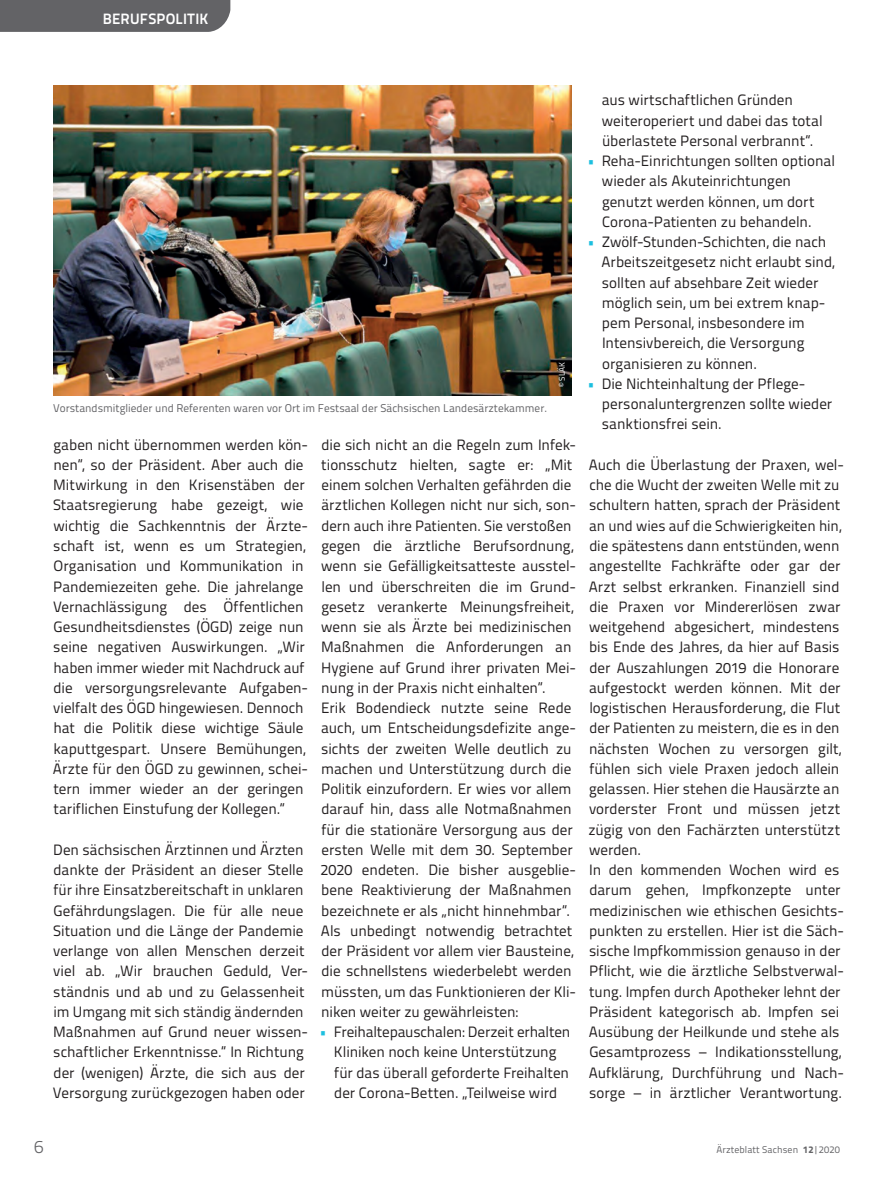
<style>
.page{position:relative;width:893px;height:1191px;background:#fff}
.page>*{position:absolute;margin:0;border:0;box-sizing:border-box;transform-origin:0 0}
.t1{font:300 18px "Titillium Text";color:#636366}
.t2{font:15px/20.2px "Titillium Text";color:#231f20}
.t3{font:700 15px "Titillium Text";letter-spacing:.01em;color:#fff}
.t4{font:11.25px "Titillium Text";color:#636366}
.t5{font:9.75px "Titillium Text";letter-spacing:.01em;color:#636366}
.t6{font:8.25px "Titillium Text";color:#fff}
.s1{color:#1cbfdf}
.s2{font-weight:800}
</style>
<div class="page">
<div style="left:0;top:0;width:230px;height:32px;background:#636366"></div>
<img style="left:53px;top:85px;width:519px;height:310px">
<p class="t3" style="left:103px;top:7px;width:107px">BERUFSPOLITIK</p>
<p class="t4" style="left:53px;top:400px;width:494px">Vorstandsmitglieder und Referenten waren vor Ort im Festsaal der Sächsischen Landesärztekammer.</p>
<p class="t6" style="left:556px;top:387px;width:26px;rotate:-90deg">© SLÄK</p>
<p class="t2" style="left:53px;top:433px;width:257px">gaben nicht übernommen werden kön&shy;nen“, so der Präsident. Aber auch die Mitwirkung in den Krisenstäben der Staatsregierung habe gezeigt, wie wichtig die Sachkenntnis der Ärzte&shy;schaft ist, wenn es um Strategien, Organisation und Kommunikation in Pandemiezeiten gehe. Die jahrelange Vernachlässigung des Öffentlichen Gesundheitsdienstes (ÖGD) zeige nun seine negativen Auswirkungen. „Wir haben immer wieder mit Nachdruck auf die versorgungsrelevante Aufgaben&shy;vielfalt des ÖGD hingewiesen. Dennoch hat die Politik diese wichtige Säule kaputtgespart. Unsere Bemühungen, Ärzte für den ÖGD zu gewinnen, schei&shy;tern immer wieder an der geringen tariflichen Einstufung der Kollegen.“</p>
<p class="t2" style="left:53px;top:838px;width:257px">Den sächsischen Ärztinnen und Ärzten dankte der Präsident an dieser Stelle für ihre Einsatzbereitschaft in unklaren Gefährdungslagen. Die für alle neue Situation und die Länge der Pandemie verlange von allen Menschen derzeit viel ab. „Wir brauchen Geduld, Ver&shy;ständnis und ab und zu Gelassenheit im Umgang mit sich ständig ändernden Maßnahmen auf Grund neuer wissen&shy;schaftlicher Erkenntnisse.“ In Richtung der (wenigen) Ärzte, die sich aus der Versorgung zurückgezogen haben oder</p>
<p class="t2" style="left:320px;top:433px;width:257px">die sich nicht an die Regeln zum Infek&shy;tionsschutz hielten, sagte er: „Mit einem solchen Verhalten gefährden die ärztlichen Kollegen nicht nur sich, son&shy;dern auch ihre Patienten. Sie verstoßen gegen die ärztliche Berufsordnung, wenn sie Gefälligkeitsatteste ausstel&shy;len und überschreiten die im Grund&shy;gesetz verankerte Meinungsfreiheit, wenn sie als Ärzte bei medizinischen Maßnahmen die Anforderungen an Hygiene auf Grund ihrer privaten Mei&shy;nung in der Praxis nicht einhalten“.<br>Erik Bodendieck nutzte seine Rede auch, um Entscheidungsdefizite ange&shy;sichts der zweiten Welle deutlich zu machen und Unterstützung durch die Politik einzufordern. Er wies vor allem darauf hin, dass alle Notmaßnahmen für die stationäre Versorgung aus der ersten Welle mit dem 30. September 2020 endeten. Die bisher ausgeblie&shy;bene Reaktivierung der Maßnahmen bezeichnete er als „nicht hinnehmbar“.<br>Als unbedingt notwendig betrachtet der Präsident vor allem vier Bausteine, die schnellstens wiederbelebt werden müssten, um das Funktionieren der Kli&shy;niken weiter zu gewährleisten:</p>
<p class="t2" style="left:334px;top:1021px;width:238px;text-indent:-15px"><span class="s1">•</span> Freihaltepauschalen: Derzeit erhalten Kliniken noch keine Unterstützung für das überall geforderte Freihalten der Corona-Betten. „Teilweise wird</p>
<p class="t2" style="left:602px;top:89px;width:222px">aus wirtschaftlichen Gründen weiteroperiert und dabei das total überlastete Personal verbrannt“.</p>
<p class="t2" style="left:602px;top:150px;width:235px;text-indent:-15px"><span class="s1">•</span> Reha-Einrichtungen sollten optional wieder als Akuteinrichtungen genutzt werden können, um dort Corona-Patienten zu behandeln.</p>
<p class="t2" style="left:601px;top:231px;width:235px;text-indent:-14px"><span class="s1">•</span> Zwölf-Stunden-Schichten, die nach Arbeitszeitgesetz nicht erlaubt sind, sollten auf absehbare Zeit wieder möglich sein, um bei extrem knap&shy;pem Personal, insbesondere im Intensivbereich, die Versorgung organisieren zu können.</p>
<p class="t2" style="left:602px;top:373px;width:232px;text-indent:-15px"><span class="s1">•</span> Die Nichteinhaltung der Pflege&shy;personaluntergrenzen sollte wieder sanktionsfrei sein.</p>
<p class="t2" style="left:588px;top:454px;width:257px">Auch die Überlastung der Praxen, wel&shy;che die Wucht der zweiten Welle mit zu schultern hatten, sprach der Präsident an und wies auf die Schwierigkeiten hin, die spätestens dann entstünden, wenn angestellte Fachkräfte oder gar der Arzt selbst erkranken. Finanziell sind die Praxen vor Mindererlösen zwar weitgehend abgesichert, mindestens bis Ende des Jahres, da hier auf Basis der Auszahlungen 2019 die Honorare aufgestockt werden können. Mit der logistischen Herausforderung, die Flut der Patienten zu meistern, die es in den nächsten Wochen zu versorgen gilt, fühlen sich viele Praxen jedoch allein gelassen. Hier stehen die Hausärzte an vorderster Front und müssen jetzt zügig von den Fachärzten unterstützt werden.<br>In den kommenden Wochen wird es darum gehen, Impfkonzepte unter medizinischen wie ethischen Gesichts&shy;punkten zu erstellen. Hier ist die Säch&shy;sische Impfkommission genauso in der Pflicht, wie die ärztliche Selbstverwal&shy;tung. Impfen durch Apotheker lehnt der Präsident kategorisch ab. Impfen sei Ausübung der Heilkunde und stehe als Gesamtprozess – Indikationsstellung, Aufklärung, Durchführung und Nach&shy;sorge – in ärztlicher Verantwortung.</p>
<p class="t1" style="left:34px;top:1133px;width:11px">6</p>
<p class="t5" style="left:717px;top:1142px;width:125px">Ärzteblatt Sachsen <span class="s2">12</span>|2020</p>
</div>
